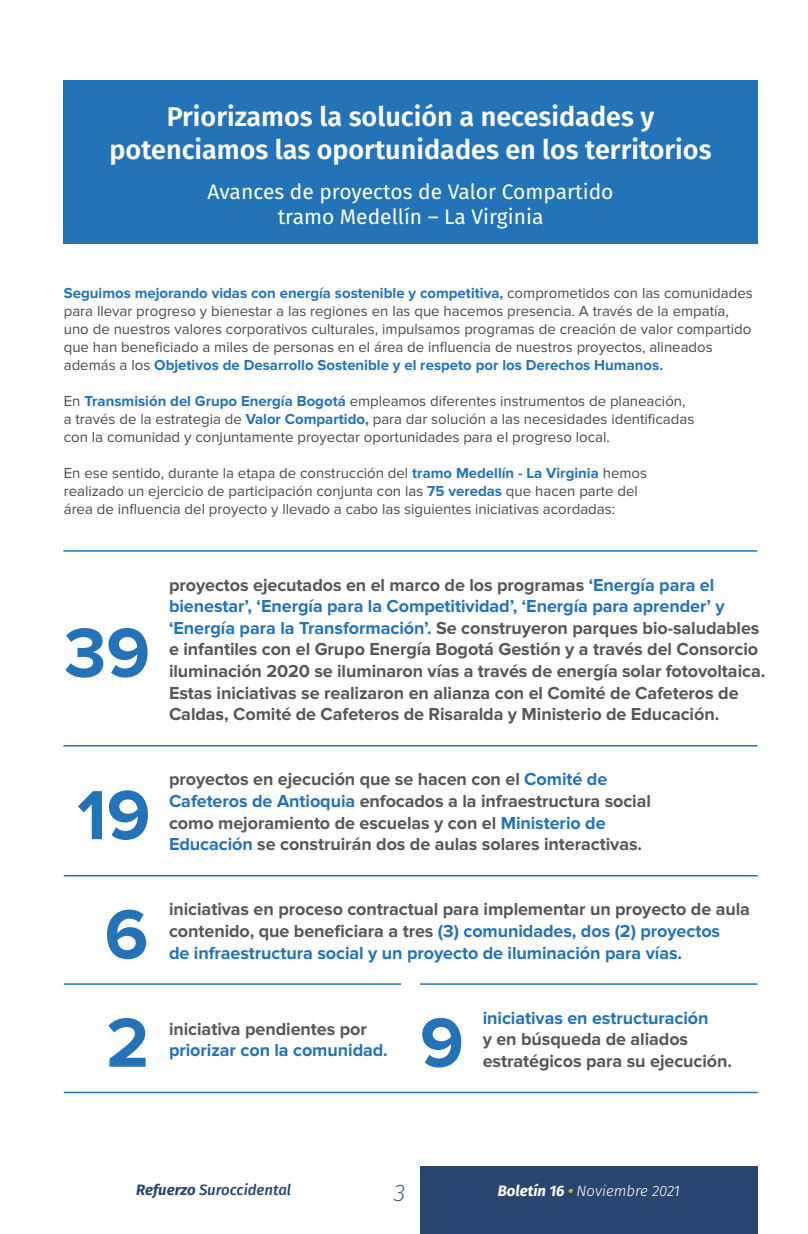
<style>
.page{position:relative;width:808px;height:1234px;background:#fff}
.page>*{position:absolute;margin:0;border:0;box-sizing:border-box;transform-origin:0 0}
.t1{font:700 72px "Proxima Nova";color:#2273b8}
.t2{font:600 27px/32.4px "Fira Sans";color:#fff;text-align:center}
.t3{font:italic 200 24px "Fira Sans";color:#294570}
.t4{font:21px/25.2px "Fira Sans";color:#fff;text-align:center}
.t5{font:700 18px/21.6px "Proxima Nova";letter-spacing:-.005em;color:#575756}
.t6{font:700 18px "Proxima Nova";letter-spacing:-.005em;color:#2273b8}
.t7{font:15px/18px "Proxima Nova";color:#4a4a49}
.t8{font:italic 300 15px "Fira Sans";color:#fff}
.t9{font:italic 500 15px "Fira Sans";color:#294570}
.s1{font-weight:700;color:#2273b8}
.s2{color:#2273b8}
.s3{font-weight:700}
.s4{font-weight:700;color:#afca0b}
</style>
<div class="page">
<div style="left:420px;top:1165px;width:338px;height:68px;background:#294570"></div>
<div style="left:63px;top:81px;width:695px;height:163px;background:#2273b8"></div>
<hr style="left:63px;top:550px;width:694px;height:1px;background:#2273b8">
<hr style="left:64px;top:983px;width:337px;height:1px;background:#2273b8">
<hr style="left:420px;top:983px;width:337px;height:1px;background:#2273b8">
<hr style="left:64px;top:1091px;width:694px;height:1px;background:#2273b8">
<hr style="left:63px;top:744px;width:694px;height:2px;background:#2273b8">
<hr style="left:64px;top:874px;width:694px;height:2px;background:#2273b8">
<h2 class="t2" style="left:109px;top:99px;width:604px">Priorizamos la solución a necesidades y potenciamos las oportunidades en los territorios</h2>
<p class="t4" style="left:208px;top:178px;width:407px">Avances de proyectos de Valor Compartido tramo Medellín – La Virginia</p>
<p class="t7" style="left:64px;top:284px;width:690px"><span class="s1">Seguimos mejorando vidas con energía sostenible y competitiva,</span> comprometidos con las comunidades para llevar progreso y bienestar a las regiones en las que hacemos presencia. A través de la empatía, uno de nuestros valores corporativos culturales, impulsamos programas de creación de valor compartido que han beneficiado a miles de personas en el área de influencia de nuestros proyectos, alineados además a los <span class="s1">Objetivos de Desarrollo Sostenible y el respeto por los Derechos Humanos.</span></p>
<p class="t7" style="left:64px;top:392px;width:632px">En <span class="s1">Transmisión del Grupo Energía Bogotá</span> empleamos diferentes instrumentos de planeación, a través de la estrategia de <span class="s1">Valor Compartido,</span> para dar solución a las necesidades identificadas con la comunidad y conjuntamente proyectar oportunidades para el progreso local.</p>
<p class="t7" style="left:64px;top:464px;width:585px">En ese sentido, durante la etapa de construcción del <span class="s1">tramo Medellín - La Virginia</span> hemos realizado un ejercicio de participación conjunta con las <span class="s1">75 veredas</span> que hacen parte del área de influencia del proyecto y llevado a cabo las siguientes iniciativas acordadas:</p>
<h1 class="t1" style="left:64px;top:611px;width:88px">39</h1>
<h1 class="t1" style="left:77px;top:773px;width:75px">19</h1>
<h1 class="t1" style="left:105px;top:892px;width:45px">6</h1>
<h1 class="t1" style="left:106px;top:1000px;width:45px">2</h1>
<p class="t5" style="left:169px;top:574px;width:598px">proyectos ejecutados en el marco de los programas <span class="s2">‘Energía para el bienestar’, ‘Energía para la Competitividad’, ‘Energía para aprender’ y ‘Energía para la Transformación’.</span> Se construyeron parques bio-saludables e infantiles con el Grupo Energía Bogotá Gestión y a través del Consorcio iluminación 2020 se iluminaron vías a través de energía solar fotovoltaica.<br>Estas iniciativas se realizaron en alianza con el Comité de Cafeteros de Caldas, Comité de Cafeteros de Risaralda y Ministerio de Educación.</p>
<p class="t5" style="left:169px;top:768px;width:483px">proyectos en ejecución que se hacen con el <span class="s2">Comité de Cafeteros de Antioquia</span> enfocados a la infraestructura social como mejoramiento de escuelas y con el <span class="s2">Ministerio de Educación</span> se construirán dos de aulas solares interactivas.</p>
<p class="t5" style="left:169px;top:898px;width:582px">iniciativas en proceso contractual para implementar un proyecto de aula contenido, que beneficiara a tres <span class="s2">(3) comunidades, dos (2) proyectos<br>de infraestructura social y un proyecto de iluminación para vías.</span></p>
<p class="t5" style="left:169px;top:1017px;width:199px">iniciativa pendientes por</p>
<p class="t6" style="left:169px;top:1039px;width:220px">priorizar con la comunidad.</p>
<h1 class="t1" style="left:420px;top:1000px;width:45px">9</h1>
<p class="t6" style="left:483px;top:1007px;width:227px">iniciativas en estructuración</p>
<p class="t5" style="left:483px;top:1028px;width:207px">y en búsqueda de aliados</p>
<p class="t5" style="left:483px;top:1050px;width:251px">estratégicos para su ejecución.</p>
<p class="t9" style="left:136px;top:1177px;width:156px"><span class="s3">Refuerzo</span> Suroccidental</p>
<h3 class="t3" style="left:394px;top:1175px;width:13px">3</h3>
<p class="t8" style="left:498px;top:1180px;width:184px"><span class="s3">Boletín 16</span> <span class="s4">•</span> Noviembre 2021</p>
</div>
